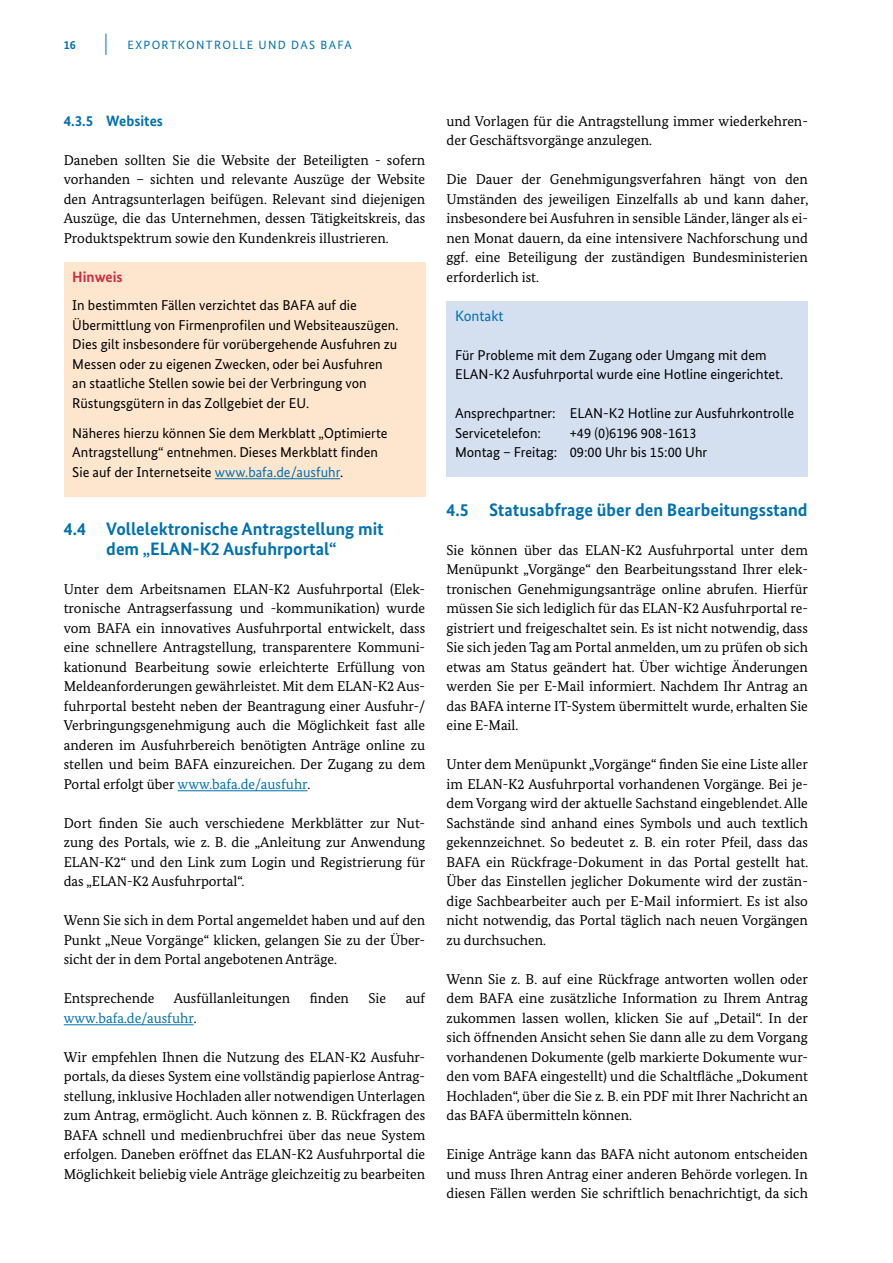
<style>
.page{position:relative;width:893px;height:1263px;background:#fff}
.page>*{position:absolute;margin:0;border:0;box-sizing:border-box;transform-origin:0 0}
._2__Headline__H3{font:700 18px/19.5px "Bundes Sans";color:#0071b1;text-align:center}
._3__Headline__H4{font:700 15px "Bundes Sans";color:#0071b1}
.Kontakt_Überschrift{font:15px "Bundes Sans";color:#0071b1}
.Hinweisbox_Überschri{font:700 15px "Bundes Sans";color:#ce2d42}
.Copytext__P{font:14.25px/19.5px "Bundes Serif";color:#000;text-align:justify}
.Hinweisbox_Überschri-2{font:14.25px/19.5px "Bundes Sans";color:#000}
.Kontakt_Text{font:14.25px/19.5px "Bundes Sans";color:#000}
.Hinweisbox_Text{font:14.25px/19.5px "Bundes Sans";color:#000}
.Copytext__P-2{font:14.25px "Bundes Serif";color:#0071b1}
.t1{font:12px "Bundes Sans";letter-spacing:.11em;color:#0071b1}
.t2{font:700 12px "Bundes Sans";color:#0071b1}
.s1{color:#0071b1}
.s2{color:#000}
</style>
<div class="page">
<svg style="left:106px;top:34px;width:1px;height:21px"></svg>
<div style="left:446px;top:301px;width:362px;height:176px;background:#d4dff0"></div>
<hr style="left:178px;top:790px;width:130px;height:1px;background:#0071b1">
<hr style="left:64px;top:1024px;width:130px;height:1px;background:#0071b1">
<div style="left:64px;top:262px;width:361px;height:234px;background:#fee6ce"></div>
<hr style="left:215px;top:478px;width:125px;height:1px;background:#0071b1">
<p class="t2" style="left:64px;top:37px;width:13px">16</p>
<p class="t1" style="left:128px;top:37px;width:226px">EXPORTKONTROLLE UND DAS BAFA</p>
<h4 class="_3__Headline__H4" style="left:64px;top:112px;width:101px">4.3.5 Websites</h4>
<p class="Copytext__P" style="left:64px;top:150px;width:363px">Daneben sollten Sie die Website der Beteiligten - sofern vorhanden – sichten und relevante Auszüge der Website den Antragsunterlagen beifügen. Relevant sind diejenigen Auszüge, die das Unternehmen, dessen Tätigkeitskreis, das Produktspektrum sowie den Kundenkreis illustrieren.</p>
<h5 class="Hinweisbox_Überschri" style="left:72px;top:268px;width:52px">Hinweis</h5>
<h5 class="Hinweisbox_Überschri-2" style="left:72px;top:296px;width:328px">In bestimmten Fällen verzichtet das BAFA auf die Übermittlung von Firmenprofilen und Websiteauszügen.<br>Dies gilt insbesondere für vorübergehende Ausfuhren zu Messen oder zu eigenen Zwecken, oder bei Ausfuhren an staatliche Stellen sowie bei der Verbringung von Rüstungsgütern in das Zollgebiet der EU.</h5>
<p class="Hinweisbox_Text" style="left:72px;top:423px;width:317px">Näheres hierzu können Sie dem Merkblatt „Optimierte<br>Antragstellung“ entnehmen. Dieses Merkblatt finden<br>Sie auf der Internetseite <span class="s1">www.bafa.de/ausfuhr</span>.</p>
<h3 class="_2__Headline__H3" style="left:64px;top:519px;width:322px">4.4 Vollelektronische Antragstellung mit dem „ELAN-K2 Ausfuhrportal“</h3>
<p class="Copytext__P" style="left:64px;top:579px;width:363px">Unter dem Arbeitsnamen ELAN-K2 Ausfuhrportal (Elek&shy;tronische Antragserfassung und -kommunikation) wurde vom BAFA ein innovatives Ausfuhrportal entwickelt, dass eine schnellere Antragstellung, transparentere Kommuni&shy;kationund Bearbeitung sowie erleichterte Erfüllung von Meldeanforderungen gewährleistet. Mit dem ELAN-K2 Aus&shy;fuhrportal besteht neben der Beantragung einer Ausfuhr-/ Verbringungsgenehmigung auch die Möglichkeit fast alle anderen im Ausfuhrbereich benötigten Anträge online zu stellen und beim BAFA einzureichen. Der Zugang zu dem Portal erfolgt über <span class="s1">www.bafa.de/ausfuhr</span>.</p>
<p class="Copytext__P" style="left:64px;top:813px;width:363px">Dort finden Sie auch verschiedene Merkblätter zur Nut&shy;zung des Portals, wie z. B. die „Anleitung zur Anwendung ELAN-K2“ und den Link zum Login und Registrierung für das „ELAN-K2 Ausfuhrportal“.</p>
<p class="Copytext__P" style="left:64px;top:911px;width:363px">Wenn Sie sich in dem Portal angemeldet haben und auf den Punkt „Neue Vorgänge“ klicken, gelangen Sie zu der Über&shy;sicht der in dem Portal angebotenen Anträge.</p>
<p class="Copytext__P" style="left:64px;top:989px;width:92px">Entsprechende</p>
<p class="Copytext__P" style="left:174px;top:989px;width:118px">Ausfüllanleitungen</p>
<p class="Copytext__P" style="left:310px;top:989px;width:41px">finden</p>
<p class="Copytext__P" style="left:369px;top:989px;width:19px">Sie</p>
<p class="Copytext__P" style="left:406px;top:989px;width:21px">auf</p>
<p class="Copytext__P-2" style="left:64px;top:1009px;width:134px">www.bafa.de/ausfuhr<span class="s2">.</span></p>
<p class="Copytext__P" style="left:64px;top:1047px;width:363px">Wir empfehlen Ihnen die Nutzung des ELAN-K2 Ausfuhr&shy;portals, da dieses System eine vollständig papierlose Antrag&shy;stellung, inklusive Hochladen aller notwendigen Unterlagen zum Antrag, ermöglicht. Auch können z. B. Rückfragen des BAFA schnell und medienbruchfrei über das neue System erfolgen. Daneben eröffnet das ELAN-K2 Ausfuhrportal die Möglichkeit beliebig viele Anträge gleichzeitig zu bearbeiten</p>
<p class="Copytext__P" style="left:446px;top:111px;width:363px">und Vorlagen für die Antragstellung immer wiederkehren&shy;der Geschäftsvorgänge anzulegen.</p>
<p class="Copytext__P" style="left:446px;top:170px;width:363px">Die Dauer der Genehmigungsverfahren hängt von den Umständen des jeweiligen Einzelfalls ab und kann daher, insbesondere bei Ausfuhren in sensible Länder, länger als ei&shy;nen Monat dauern, da eine intensivere Nachforschung und ggf. eine Beteiligung der zuständigen Bundesministerien erforderlich ist.</p>
<h5 class="Kontakt_Überschrift" style="left:455px;top:307px;width:50px">Kontakt</h5>
<p class="Kontakt_Text" style="left:455px;top:345px;width:330px">Für Probleme mit dem Zugang oder Umgang mit dem<br>ELAN-K2 Ausfuhrportal wurde eine Hotline eingerichtet.</p>
<p class="Kontakt_Text" style="left:455px;top:404px;width:341px">Ansprechpartner: ELAN-K2 Hotline zur Ausfuhrkontrolle<br>Servicetelefon:</p>
<p class="Kontakt_Text" style="left:455px;top:423px;width:254px;text-indent:115px">+49 (0)6196 908-1613<br>Montag – Freitag: 09:00 Uhr bis 15:00 Uhr</p>
<h3 class="_2__Headline__H3" style="left:446px;top:500px;width:363px">4.5 Statusabfrage über den Bearbeitungsstand</h3>
<p class="Copytext__P" style="left:446px;top:540px;width:363px">Sie können über das ELAN-K2 Ausfuhrportal unter dem Menüpunkt „Vorgänge“ den Bearbeitungsstand Ihrer elek&shy;tronischen Genehmigungsanträge online abrufen. Hierfür müssen Sie sich lediglich für das ELAN-K2 Ausfuhrportal re&shy;gistriert und freigeschaltet sein. Es ist nicht notwendig, dass Sie sich jeden Tag am Portal anmelden, um zu prüfen ob sich etwas am Status geändert hat. Über wichtige Änderungen werden Sie per E-Mail informiert. Nachdem Ihr Antrag an das BAFA interne IT-System übermittelt wurde, erhalten Sie eine E-Mail.</p>
<p class="Copytext__P" style="left:446px;top:755px;width:363px">Unter dem Menüpunkt „Vorgänge“ finden Sie eine Liste aller im ELAN-K2 Ausfuhrportal vorhandenen Vorgänge. Bei je&shy;dem Vorgang wird der aktuelle Sachstand eingeblendet. Alle Sachstände sind anhand eines Symbols und auch textlich gekennzeichnet. So bedeutet z. B. ein roter Pfeil, dass das BAFA ein Rückfrage-Dokument in das Portal gestellt hat.<br>Über das Einstellen jeglicher Dokumente wird der zustän&shy;dige Sachbearbeiter auch per E-Mail informiert. Es ist also nicht notwendig, das Portal täglich nach neuen Vorgängen zu durchsuchen.</p>
<p class="Copytext__P" style="left:446px;top:969px;width:363px">Wenn Sie z. B. auf eine Rückfrage antworten wollen oder dem BAFA eine zusätzliche Information zu Ihrem Antrag zukommen lassen wollen, klicken Sie auf „Detail“. In der sich öffnenden Ansicht sehen Sie dann alle zu dem Vorgang vorhandenen Dokumente (gelb markierte Dokumente wur&shy;den vom BAFA eingestellt) und die Schaltfläche „Dokument Hochladen“, über die Sie z. B. ein PDF mit Ihrer Nachricht an das BAFA übermitteln können.</p>
<p class="Copytext__P" style="left:446px;top:1145px;width:363px">Einige Anträge kann das BAFA nicht autonom entscheiden und muss Ihren Antrag einer anderen Behörde vorlegen. In diesen Fällen werden Sie schriftlich benachrichtigt, da sich</p>
</div>
